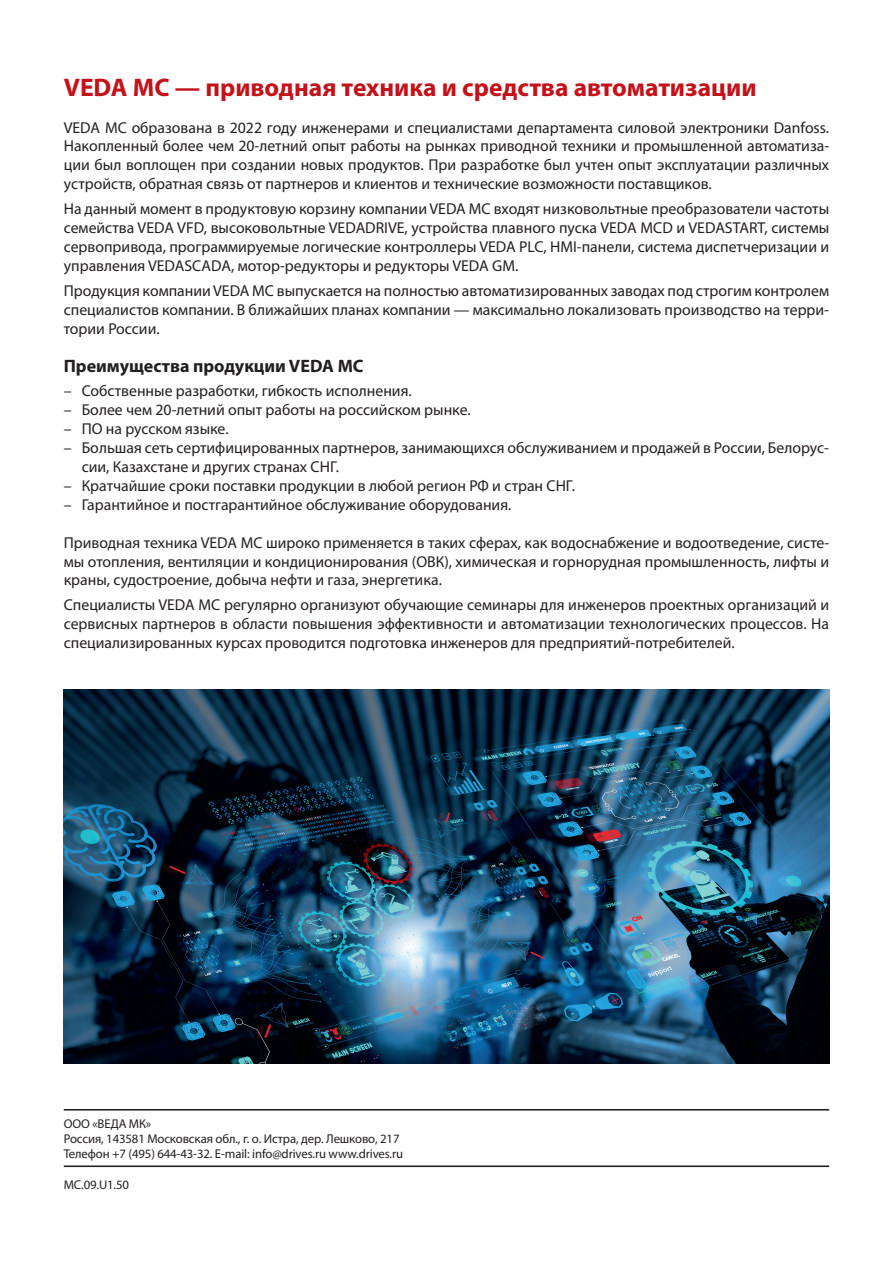
<style>
.page{position:relative;width:893px;height:1263px;background:#fff}
.page>*{position:absolute;margin:0;border:0;box-sizing:border-box;transform-origin:0 0}
.t1{font:700 25.5px "Myriad Pro";color:#c4121a}
.t2{font:700 18px "Myriad Pro";color:#231f20}
.t3{font:15.75px/18.9px "Myriad Pro";color:#231f20;text-align:justify}
.t4{font:12.75px/15.3px "Myriad Pro";letter-spacing:-.01em;color:#231f20}
</style>
<div class="page">
<img style="left:64px;top:689px;width:765px;height:374px">
<hr style="left:64px;top:1109px;width:765px;height:1px;background:#231f20">
<hr style="left:64px;top:1165px;width:765px;height:2px;background:#231f20">
<h1 class="t1" style="left:64px;top:70px;width:694px">VEDA MC — приводная техника и средства автоматизации</h1>
<p class="t3" style="left:64px;top:118px;width:767px">VEDA MC образована в 2022 году инженерами и специалистами департамента силовой электроники Danfoss.<br>Накопленный более чем 20-летний опыт работы на рынках приводной техники и промышленной автоматиза&shy;ции был воплощен при создании новых продуктов. При разработке был учтен опыт эксплуатации различных устройств, обратная связь от партнеров и клиентов и технические возможности поставщиков.</p>
<p class="t3" style="left:64px;top:199px;width:767px">На данный момент в продуктовую корзину компании VEDA MC входят низковольтные преобразователи частоты семейства VEDA VFD, высоковольтные VEDADRIVE, устройства плавного пуска VEDA MCD и VEDASTART, системы сервопривода, программируемые логические контроллеры VEDA PLC, HMI-панели, система диспетчеризации и управления VEDASCADA, мотор-редукторы и редукторы VEDA GM.</p>
<p class="t3" style="left:64px;top:281px;width:767px">Продукция компании VEDA MC выпускается на полностью автоматизированных заводах под строгим контролем специалистов компании. В ближайших планах компании — максимально локализовать производство на терри&shy;тории России.</p>
<p class="t2" style="left:64px;top:354px;width:301px">Преимущества продукции VEDA MC</p>
<p class="t3" style="left:64px;top:381px;width:349px">– Собственные разработки, гибкость исполнения.</p>
<p class="t3" style="left:64px;top:400px;width:409px">– Более чем 20-летний опыт работы на российском рынке.</p>
<p class="t3" style="left:64px;top:419px;width:166px">– ПО на русском языке.</p>
<p class="t3" style="left:82px;top:438px;width:749px;text-indent:-18px">– Большая сеть сертифицированных партнеров, занимающихся обслуживанием и продажей в России, Белорус&shy;сии, Казахстане и других странах СНГ.</p>
<p class="t3" style="left:64px;top:476px;width:513px">– Кратчайшие сроки поставки продукции в любой регион РФ и стран СНГ.</p>
<p class="t3" style="left:64px;top:495px;width:449px">– Гарантийное и постгарантийное обслуживание оборудования.</p>
<p class="t3" style="left:64px;top:533px;width:767px">Приводная техника VEDA MC широко применяется в таких сферах, как водоснабжение и водоотведение, систе&shy;мы отопления, вентиляции и кондиционирования (ОВК), химическая и горнорудная промышленность, лифты и краны, судостроение, добыча нефти и газа, энергетика.</p>
<p class="t3" style="left:64px;top:595px;width:767px">Специалисты VEDA MC регулярно организуют обучающие семинары для инженеров проектных организаций и сервисных партнеров в области повышения эффективности и автоматизации технологических процессов. На специализированных курсах проводится подготовка инженеров для предприятий-потребителей.</p>
<p class="t4" style="left:64px;top:1115px;width:341px">ООО «ВЕДА МК»<br>Россия, 143581 Московская обл., г. о. Истра, дер. Лешково, 217<br>Телефон +7 (495) 644-43-32. E-mail: info@drives.ru www.drives.ru</p>
<p class="t4" style="left:64px;top:1177px;width:67px">MC.09.U1.50</p>
</div>
